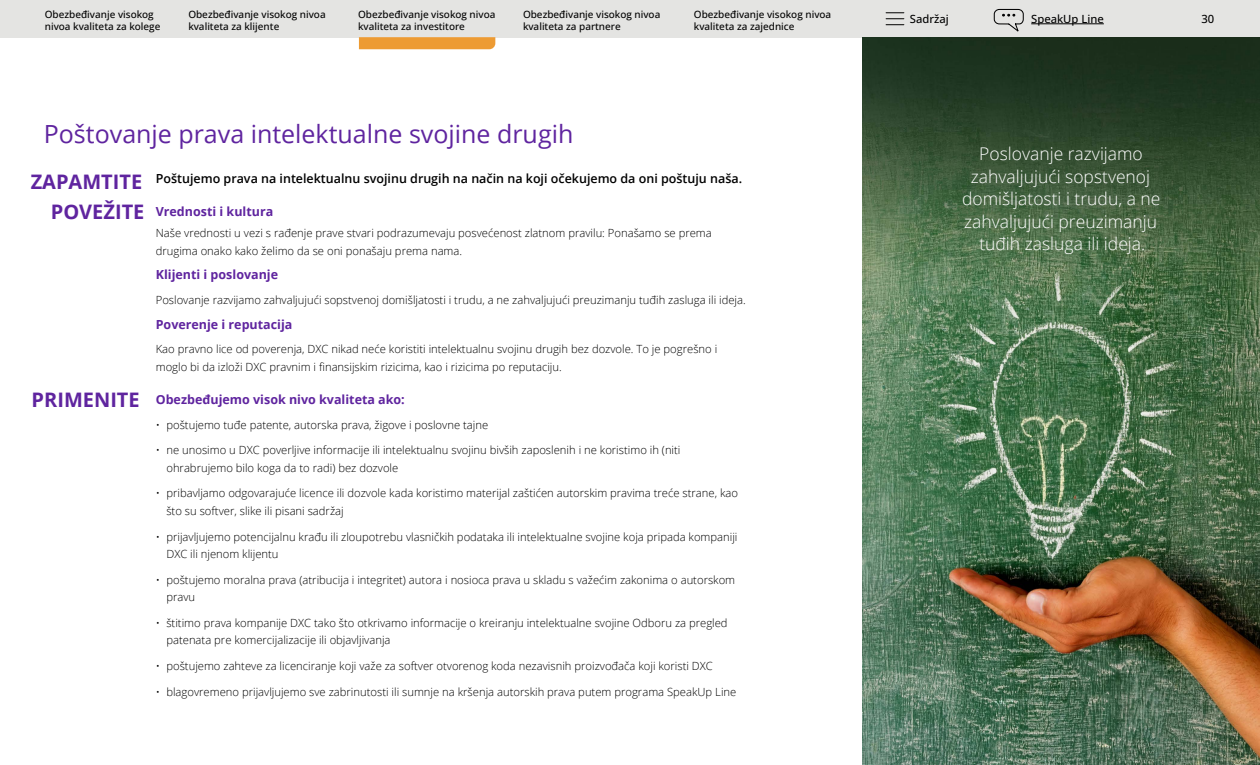
<style>
.page{position:relative;width:1260px;height:765px;background:#fff}
.page>*{position:absolute;margin:0;border:0;box-sizing:border-box;transform-origin:0 0}
.t1{font:25px "Open Sans";color:#5f249f}
.t2{font:700 20px/30.5px "Open Sans";color:#5f249f;text-align:right}
.t3{font:300 17.5px/22.5px "Open Sans";color:#fff;text-align:center}
.t4{font:700 12.5px "Open Sans";color:#5f249f}
.t5{font:600 12.5px "Open Sans";color:#000}
.t6{font:300 11.25px/17.5px "Open Sans";color:#000}
.t7{font:500 11.25px "Open Sans";color:#000}
.t8{font:500 10px/12.5px "Open Sans";color:#000}
</style>
<div class="page">
<div style="left:0;top:0;width:1260px;height:37px;background:#e4e4e2"></div>
<svg style="left:886px;top:12px;width:18px;height:13px"></svg>
<hr style="left:1031px;top:24px;width:73px;height:1px;background:#000">
<svg style="left:993px;top:8px;width:31px;height:24px"></svg>
<img style="left:863px;top:38px;width:397px;height:727px">
<svg style="left:359px;top:37px;width:136px;height:12px;background:#ec9c36"></svg>
<p class="t8" style="left:45px;top:7px;width:117px">Obezbeđivanje visokog nivoa kvaliteta za kolege</p>
<p class="t8" style="left:188px;top:7px;width:139px">Obezbeđivanje visokog nivoa kvaliteta za klijente</p>
<p class="t8" style="left:358px;top:7px;width:139px">Obezbeđivanje visokog nivoa kvaliteta za investitore</p>
<p class="t8" style="left:523px;top:7px;width:139px">Obezbeđivanje visokog nivoa kvaliteta za partnere</p>
<p class="t8" style="left:694px;top:7px;width:139px">Obezbeđivanje visokog nivoa kvaliteta za zajednice</p>
<p class="t7" style="left:910px;top:11px;width:40px">Sadržaj</p>
<p class="t7" style="left:1031px;top:11px;width:74px">SpeakUp Line</p>
<p class="t7" style="left:1202px;top:11px;width:14px">30</p>
<h1 class="t1" style="left:44px;top:117px;width:531px">Poštovanje prava intelektualne svojine drugih</h1>
<h2 class="t2" style="left:31px;top:165px;width:115px">ZAPAMTITE<br>POVEŽITE</h2>
<h2 class="t2" style="left:32px;top:384px;width:110px">PRIMENITE</h2>
<p class="t5" style="left:156px;top:170px;width:588px">Poštujemo prava na intelektualnu svojinu drugih na način na koji očekujemo da oni poštuju naša.</p>
<p class="t4" style="left:156px;top:203px;width:119px">Vrednosti i kultura</p>
<p class="t6" style="left:156px;top:224px;width:558px">Naše vrednosti u vezi s rađenje prave stvari podrazumevaju posvećenost zlatnom pravilu: Ponašamo se prema drugima onako kako želimo da se oni ponašaju prema nama.</p>
<p class="t4" style="left:156px;top:266px;width:124px">Klijenti i poslovanje</p>
<p class="t6" style="left:156px;top:291px;width:591px">Poslovanje razvijamo zahvaljujući sopstvenoj domišljatosti i trudu, a ne zahvaljujući preuzimanju tuđih zasluga ili ideja.</p>
<p class="t4" style="left:156px;top:315px;width:138px">Poverenje i reputacija</p>
<p class="t6" style="left:156px;top:340px;width:563px">Kao pravno lice od poverenja, DXC nikad neće koristiti intelektualnu svojinu drugih bez dozvole. To je pogrešno i moglo bi da izloži DXC pravnim i finansijskim rizicima, kao i rizicima po reputaciju.</p>
<p class="t4" style="left:156px;top:391px;width:251px">Obezbeđujemo visok nivo kvaliteta ako:</p>
<p class="t6" style="left:156px;top:415px;width:334px">• poštujemo tuđe patente, autorska prava, žigove i poslovne tajne</p>
<p class="t6" style="left:166px;top:441px;width:516px;text-indent:-11px">• ne unosimo u DXC poverljive informacije ili intelektualnu svojinu bivših zaposlenih i ne koristimo ih (niti ohrabrujemo bilo koga da to radi) bez dozvole</p>
<p class="t6" style="left:166px;top:484px;width:573px;text-indent:-11px">• pribavljamo odgovarajuće licence ili dozvole kada koristimo materijal zaštićen autorskim pravima treće strane, kao što su softver, slike ili pisani sadržaj</p>
<p class="t6" style="left:166px;top:527px;width:573px;text-indent:-11px">• prijavljujemo potencijalnu krađu ili zloupotrebu vlasničkih podataka ili intelektualne svojine koja pripada kompaniji<br>DXC ili njenom klijentu</p>
<p class="t6" style="left:166px;top:571px;width:570px;text-indent:-11px">• poštujemo moralna prava (atribucija i integritet) autora i nosioca prava u skladu s važećim zakonima o autorskom pravu</p>
<p class="t6" style="left:166px;top:614px;width:563px;text-indent:-11px">• štitimo prava kompanije DXC tako što otkrivamo informacije o kreiranju intelektualne svojine Odboru za pregled patenata pre komercijalizacije ili objavljivanja</p>
<p class="t6" style="left:156px;top:657px;width:559px">• poštujemo zahteve za licenciranje koji važe za softver otvorenog koda nezavisnih proizvođača koji koristi DXC</p>
<p class="t6" style="left:156px;top:682px;width:582px">• blagovremeno prijavljujemo sve zabrinutosti ili sumnje na kršenja autorskih prava putem programa SpeakUp Line</p>
<h3 class="t3" style="left:962px;top:142px;width:200px">Poslovanje razvijamo zahvaljujući sopstvenoj domišljatosti i trudu, a ne zahvaljujući preuzimanju tuđih zasluga ili ideja.</h3>
</div>
